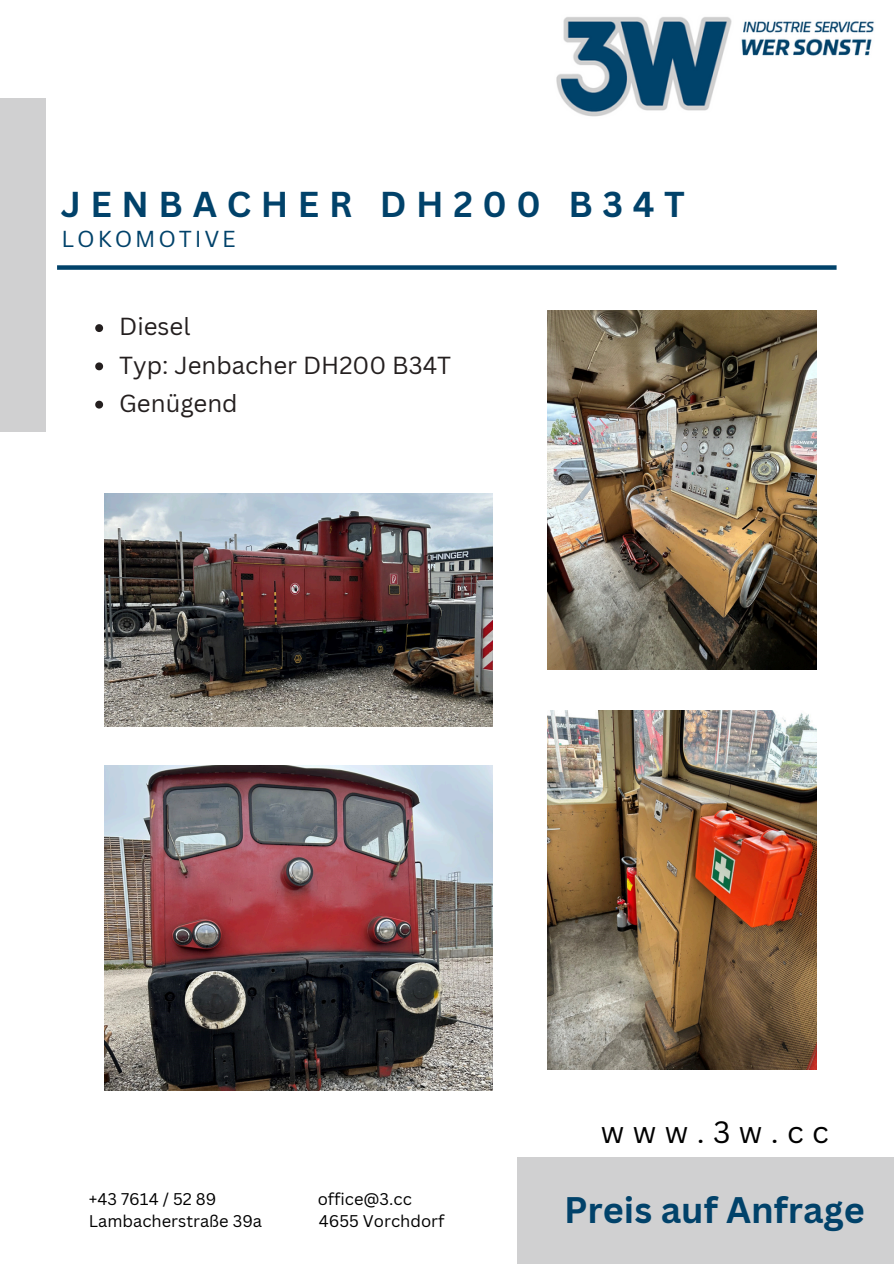
<style>
.page{position:relative;width:894px;height:1264px;background:#fff}
.page>*{position:absolute;margin:0;border:0;box-sizing:border-box;transform-origin:0 0}
.t1{font:700 36px "Canva Sans";color:#01426a}
.t2{font:700 34.95px "Canva Sans";letter-spacing:.275em;color:#01426a}
.t3{font:30px "Canva Sans";letter-spacing:.28em;color:#000}
.t4{font:24px "Canva Sans";color:#241f1f}
.t5{font:22.5px "Canva Sans";letter-spacing:.125em;color:#01426a}
.t6{font:16.5px "Canva Sans";color:#000}
</style>
<div class="page">
<img style="left:556px;top:17px;width:319px;height:100px">
<div style="left:57px;top:265px;width:779px;height:5px;background:#01426a"></div>
<div style="left:517px;top:1156px;width:376px;height:107px;background:#d0d0d1"></div>
<div style="left:0;top:99px;width:46px;height:333px;background:#d0d0d1"></div>
<img style="left:547px;top:311px;width:269px;height:359px">
<img style="left:105px;top:493px;width:387px;height:233px">
<img style="left:547px;top:710px;width:269px;height:359px">
<img style="left:105px;top:765px;width:387px;height:325px">
<svg style="left:95px;top:324px;width:8px;height:8px"></svg>
<svg style="left:95px;top:362px;width:8px;height:8px"></svg>
<svg style="left:95px;top:401px;width:8px;height:7px"></svg>
<p class="t2" style="left:61px;top:179px;width:625px">JENBACHER DH200 B34T</p>
<h3 class="t5" style="left:62px;top:223px;width:176px">LOKOMOTIVE</h3>
<p class="t4" style="left:119px;top:310px;width:73px">Diesel</p>
<p class="t4" style="left:119px;top:348px;width:333px">Typ: Jenbacher DH200 B34T</p>
<p class="t4" style="left:119px;top:386px;width:120px">Genügend</p>
<p class="t6" style="left:89px;top:1187px;width:129px">+43 7614 / 52 89</p>
<p class="t6" style="left:317px;top:1187px;width:96px">office@3.cc</p>
<p class="t6" style="left:89px;top:1209px;width:175px">Lambacherstraße 39a</p>
<p class="t6" style="left:319px;top:1209px;width:127px">4655 Vorchdorf</p>
<p class="t3" style="left:600px;top:1110px;width:229px">www.3w.cc</p>
<h2 class="t1" style="left:564px;top:1183px;width:302px">Preis auf Anfrage</h2>
</div>
